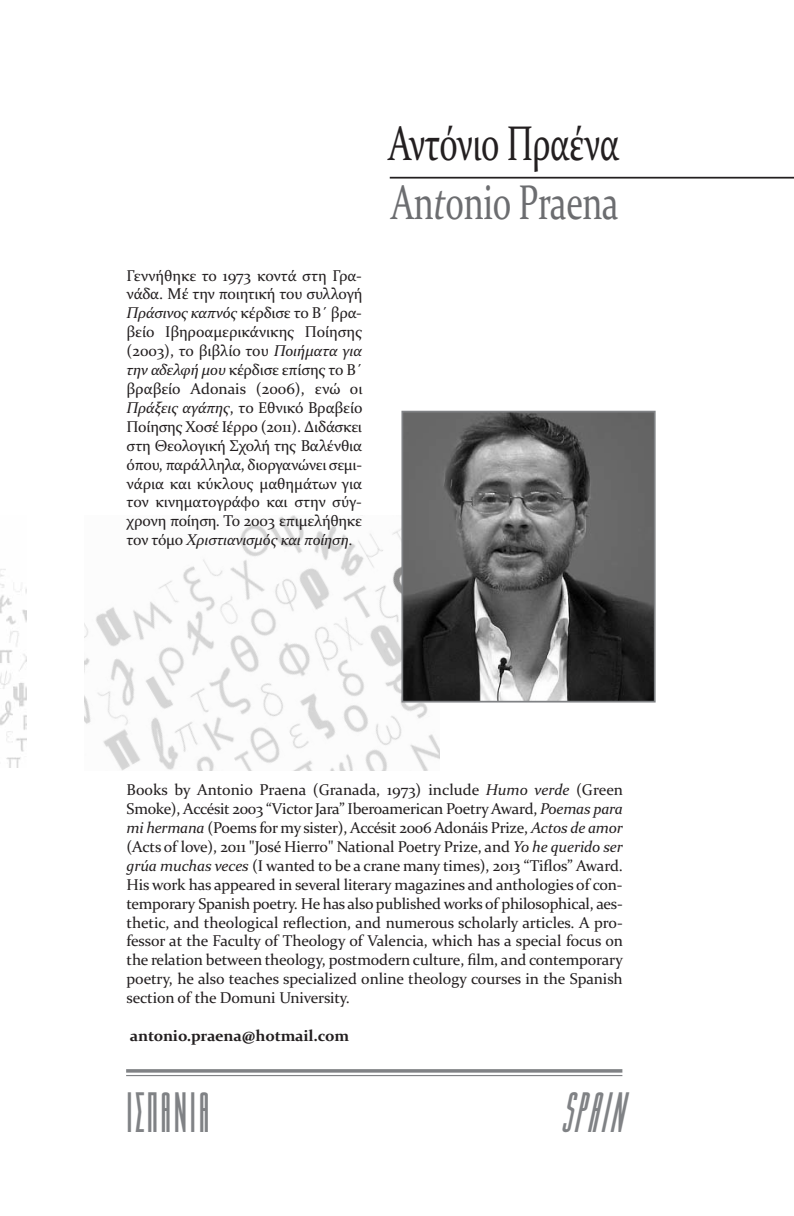
<style>
.page{position:relative;width:794px;height:1216px;background:#fff}
.page>*{position:absolute;margin:0;border:0;box-sizing:border-box;transform-origin:0 0}
.t1{font:49px/58.8px "Constantia";letter-spacing:-.01em;color:#231f20;scale:.7 1}
.t2{font:700 49px "CF Anteus Greek";letter-spacing:.05em;color:#808285}
.t3{font:italic 700 49px "CF Anteus Greek";color:#808285}
.t4{font:15.75px/18.9px "Constantia";letter-spacing:-.01em;color:#231f20;text-align:justify}
.t5{font:700 15.75px "Constantia";letter-spacing:-.01em;color:#231f20}
.s1{font-style:italic}
.s2{color:#6c6d70}
.s3{font-style:italic;color:#6c6d70}
</style>
<div class="page">
<img style="left:84px;top:515px;width:356px;height:255px">
<img style="left:0;top:569px;width:26px;height:198px">
<hr style="left:126px;top:1069px;width:496px;height:3px;background:#808285">
<hr style="left:126px;top:1074px;width:496px;height:2px;background:#808285">
<img style="left:404px;top:414px;width:248px;height:285px">
<div style="left:401px;top:411px;width:254px;height:291px;border:2px solid #808285"></div>
<hr style="left:390px;top:177px;width:404px;height:1px;background:#231f20">
<p class="t4" style="left:127px;top:266px;width:237px">Γεννήθηκε το 1973 κοντά στη Γρα&shy;νάδα. Mέ την ποιητική του συλλογή <span class="s1">Πράσινος καπνός</span> κέρδισε το Β´ βρα&shy;βείο Ιβηροαμερικάνικης Ποίησης (2003), το βιβλίο του <span class="s1">Ποιήματα για την αδελφή μου</span> κέρδισε επίσης το Β´ βραβείο Adonais (2006), ενώ οι <span class="s1">Πράξεις αγάπης</span>, το Εθνικό Βραβείο Ποίησης Χοσέ Ιέρρο (2011). Διδάσκει στη Θεολογική Σχολή της Βαλένθια όπου, παράλληλα, διοργανώνει σεμι&shy;νάρια και κύκλους μαθημάτων για τον κινηματογράφο και στην σύγ&shy;χρονη ποίηση. Το 2003 επιμελήθηκε τον τόμο <span class="s1">Χριστιανισμός και ποίηση</span>.</p>
<h1 class="t1" style="left:388px;top:113px;width:331px">Αντόνιο Πραένα<br><span class="s2">An</span><span class="s3">t</span><span class="s2">onio Praena</span></h1>
<p class="t4" style="left:127px;top:780px;width:498px">Books by Antonio Praena (Granada, 1973) include <span class="s1">Humo verde</span> (Green Smoke), Accésit 2003 “Victor Jara” Iberoamerican Poetry Award, <span class="s1">Poemas para mi hermana</span> (Poems for my sister), Accésit 2006 Adonáis Prize, <span class="s1">Actos de amor </span>(Acts of love), 2011 "José Hierro" National Poetry Prize, and <span class="s1">Yo he querido ser grúa muchas veces</span> (I wanted to be a crane many times), 2013 “Tiflos” Award.<br>His work has appeared in several literary magazines and anthologies of con&shy;temporary Spanish poetry. He has also published works of philosophical, aes&shy;thetic, and theological reflection, and numerous scholarly articles. A pro&shy;fessor at the Faculty of Theology of Valencia, which has a special focus on the relation between theology, postmodern culture, film, and contemporary poetry, he also teaches specialized online theology courses in the Spanish section of the Domuni University.</p>
<p class="t5" style="left:130px;top:1026px;width:221px">antonio.praena@hotmail.com</p>
<h1 class="t2" style="left:126px;top:1088px;width:85px">ΙΣΠΑΝΙΑ</h1>
<h1 class="t3" style="left:560px;top:1088px;width:75px">SPAIN</h1>
</div>
